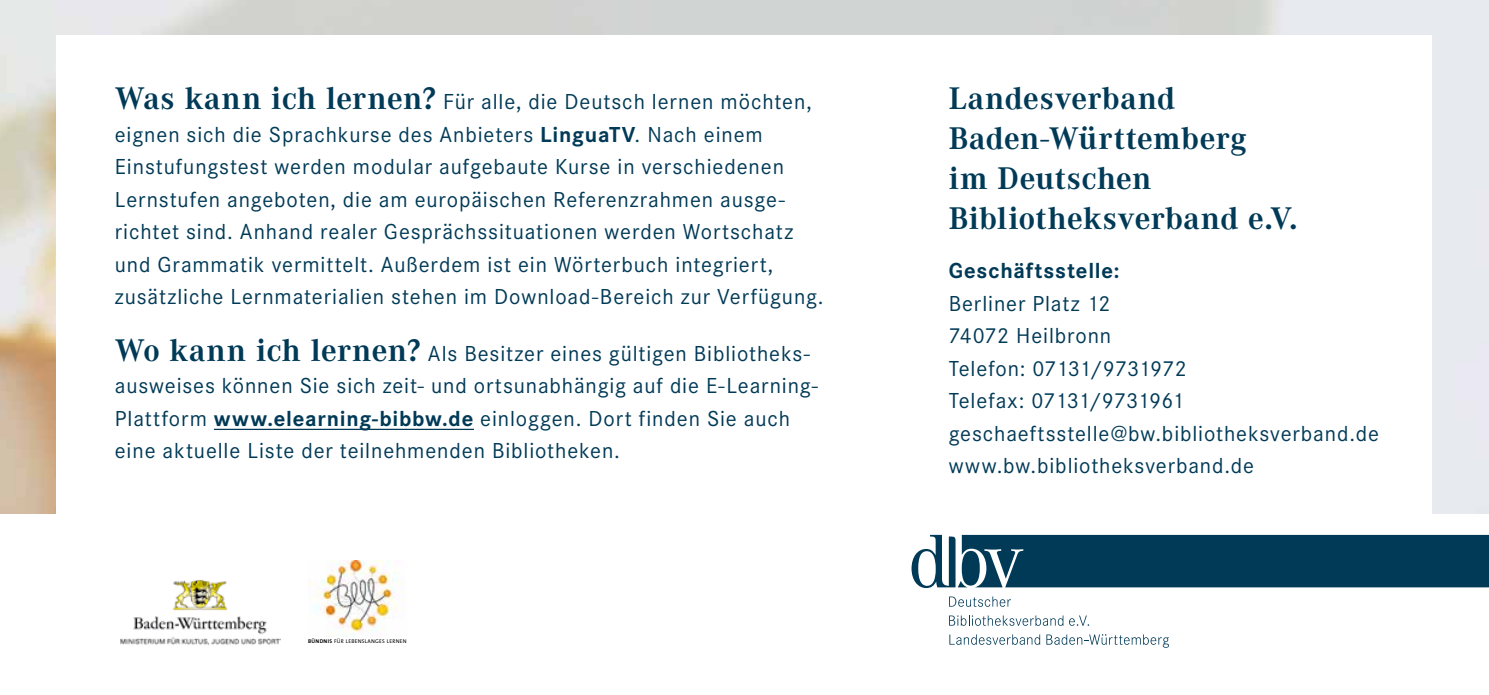
<style>
.page{position:relative;width:1489px;height:695px;background:#fff}
.page>*{position:absolute;margin:0;border:0;box-sizing:border-box;transform-origin:0 0}
.t1{font:700 32.5px/40px "Corporate A";letter-spacing:.01em;color:#003a57}
.t2{font:22.5px/32.5px "Corporate S";letter-spacing:.04em;color:#003a57}
.t3{font:700 22.5px "Corporate S";letter-spacing:.04em;color:#003a57}
.t4{font:5.5px "The Sans";letter-spacing:.05em;color:#000}
.s1{font-family:"Corporate A";font-weight:700;font-size:32.5px}
.s2{font-weight:700}
</style>
<div class="page">
<img style="left:0;top:0;width:1488px;height:513px">
<div style="left:57px;top:35px;width:1374px;height:659px;background:#fff"></div>
<hr style="left:214px;top:428px;width:260px;height:2px;background:#003a57">
<svg style="left:949px;top:596px;width:61px;height:10px"></svg>
<svg style="left:949px;top:615px;width:114px;height:10px"></svg>
<svg style="left:1069px;top:615px;width:20px;height:10px"></svg>
<svg style="left:911px;top:534px;width:577px;height:54px;background:#1a4e68"></svg>
<svg style="left:949px;top:634px;width:91px;height:10px"></svg>
<svg style="left:1046px;top:634px;width:122px;height:13px"></svg>
<img style="left:120px;top:579px;width:160px;height:66px">
<img style="left:308px;top:561px;width:97px;height:75px">
<p class="t2" style="left:115px;top:86px;width:710px"><span class="s1">Was kann ich lernen?</span> Für alle, die Deutsch lernen möchten, eignen sich die Sprachkurse des Anbieters <span class="s2">LinguaTV</span>. Nach einem Einstufungstest werden modular aufgebaute Kurse in verschiedenen Lernstufen angeboten, die am europäischen Referenzrahmen ausge&shy;richtet sind. Anhand realer Gesprächssituationen werden Wortschatz und Grammatik vermittelt. Außerdem ist ein Wörterbuch integriert, zusätzliche Lernmaterialien stehen im Download-Bereich zur Verfügung.</p>
<p class="t2" style="left:115px;top:337px;width:704px"><span class="s1">Wo kann ich lernen?</span> Als Besitzer eines gültigen Bibliotheks&shy;ausweises können Sie sich zeit- und ortsunabhängig auf die E-Learning-Plattform <span class="s2">www.elearning-bibbw.de</span> einloggen. Dort finden Sie auch eine aktuelle Liste der teilnehmenden Bibliotheken.</p>
<p class="t4" style="left:308px;top:636px;width:100px"><span class="s2">BÜNDNIS</span> FÜR LEBENSLANGES LERNEN</p>
<h1 class="t1" style="left:948px;top:79px;width:350px">Landesverband<br>Baden-Württemberg<br>im Deutschen<br>Bibliotheksverband e.V.</h1>
<p class="t3" style="left:948px;top:257px;width:172px">Geschäftsstelle:</p>
<p class="t2" style="left:948px;top:287px;width:432px">Berliner Platz 12<br>74072 Heilbronn<br>Telefon: 07131/9731972<br>Telefax: 07131/9731961 geschaeftsstelle@bw.bibliotheksverband.de www.bw.bibliotheksverband.de</p>
</div>
